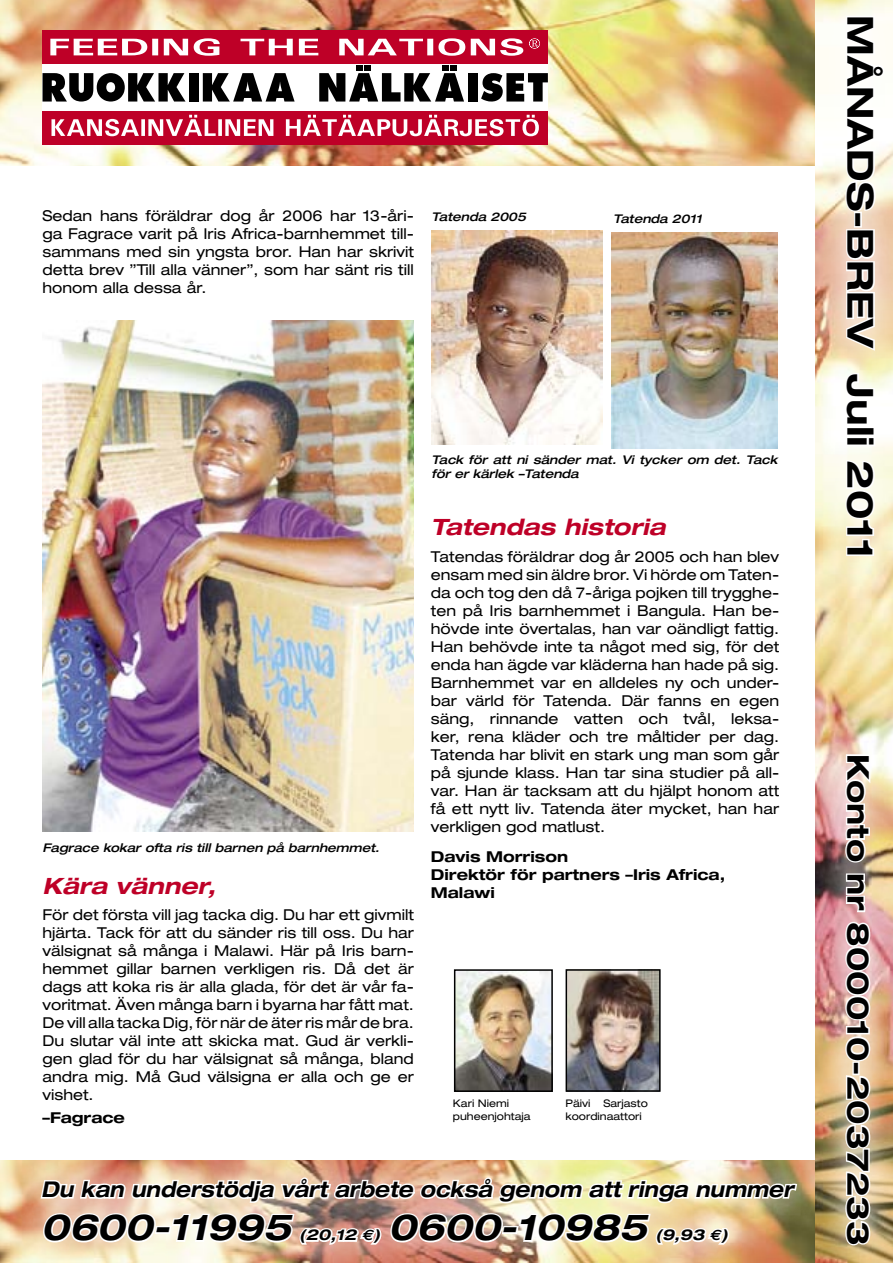
<style>
.page{position:relative;width:893px;height:1263px;background:#fff}
.page>*{position:absolute;margin:0;border:0;box-sizing:border-box;transform-origin:0 0}
.Väliotsikko{font:italic 700 expanded 36px "Helvetica Neue";color:#000;scale:.95 1}
.t1{font:700 expanded 36px "Helvetica Neue";color:#000}
.t2{font:700 expanded 30px "Helvetica Neue";color:#000}
.Väliotsikko-2{font:italic 700 expanded 22.5px "Helvetica Neue";color:#be0027}
.Väliotsikko-3{font:italic 700 expanded 21.75px "Helvetica Neue";color:#000;scale:.9 1}
.Leipis{font:expanded 15px/18px "Helvetica Neue";color:#000;text-align:justify}
.Leipis-2{font:700 expanded 15px/18px "Helvetica Neue";color:#000}
.Väliotsikko-4{font:italic 700 expanded 15px "Helvetica Neue";color:#000}
.Kuvatekstit{font:italic 500 expanded 12px/14.4px "Helvetica Neue";color:#000}
.Leipis-3{font:expanded 10.5px "Helvetica Neue";color:#000}
.s1{font-family:"Euro Sans";font-stretch:normal}
</style>
<div class="page">
<img style="left:569px;top:972px;width:89px;height:117px">
<div style="left:566px;top:969px;width:95px;height:123px;border:2px solid #000"></div>
<img style="left:457px;top:972px;width:93px;height:117px">
<div style="left:454px;top:969px;width:99px;height:123px;border:2px solid #000"></div>
<img style="left:43px;top:320px;width:371px;height:511px">
<img style="left:0;top:0;width:815px;height:166px">
<div style="left:43px;top:30px;width:505px;height:114px;background:#fff"></div>
<div style="left:43px;top:30px;width:505px;height:34px;background:#be0027"></div>
<svg style="left:50px;top:38px;width:170px;height:18px"></svg>
<svg style="left:241px;top:39px;width:77px;height:16px"></svg>
<svg style="left:339px;top:38px;width:184px;height:18px"></svg>
<svg style="left:529px;top:38px;width:11px;height:11px"></svg>
<div style="left:43px;top:111px;width:505px;height:33px;background:#be0027"></div>
<svg style="left:51px;top:115px;width:488px;height:21px"></svg>
<svg style="left:43px;top:73px;width:143px;height:29px"></svg>
<div style="left:189px;top:73px;width:9px;height:29px;background:#000"></div>
<svg style="left:203px;top:73px;width:92px;height:29px"></svg>
<div style="left:468px;top:73px;width:9px;height:29px;background:#000"></div>
<svg style="left:481px;top:73px;width:67px;height:29px"></svg>
<svg style="left:319px;top:66px;width:145px;height:36px"></svg>
<img style="left:815px;top:0;width:78px;height:720px">
<div style="left:6px;top:1143px;width:821px;height:120px;background:#fff;opacity:.75"></div>
<img style="left:39px;top:1164px;width:760px;height:83px">
<div style="left:816px;top:0;width:77px;height:587px;background:#fff;opacity:.75"></div>
<svg style="left:844px;top:14px;width:42px;height:339px"></svg>
<svg style="left:844px;top:372px;width:32px;height:54px"></svg>
<svg style="left:845px;top:435px;width:32px;height:13px"></svg>
<svg style="left:844px;top:459px;width:32px;height:98px"></svg>
<div style="left:814px;top:720px;width:79px;height:543px;background:#fff;opacity:.75"></div>
<svg style="left:844px;top:753px;width:28px;height:111px"></svg>
<svg style="left:844px;top:872px;width:28px;height:191px"></svg>
<div style="left:852px;top:1061px;width:7px;height:14px;border:3px solid #fff"></div>
<svg style="left:844px;top:1074px;width:28px;height:173px"></svg>
<img style="left:432px;top:230px;width:170px;height:215px">
<img style="left:612px;top:232px;width:165px;height:216px">
<p class="Leipis" style="left:43px;top:206px;width:373px">Sedan hans föräldrar dog år 2006 har 13-åri&shy;ga Fagrace varit på Iris Africa-barnhemmet till&shy;sammans med sin yngsta bror. Han har skrivit detta brev ”Till alla vänner”, som har sänt ris till honom alla dessa år.</p>
<p class="Kuvatekstit" style="left:432px;top:209px;width:96px">Tatenda 2005</p>
<p class="Kuvatekstit" style="left:613px;top:212px;width:90px">Tatenda 2011</p>
<p class="Kuvatekstit" style="left:42px;top:840px;width:339px">Fagrace kokar ofta ris till barnen på barnhemmet.</p>
<p class="Väliotsikko-2" style="left:43px;top:871px;width:175px">Kära vänner,</p>
<p class="Leipis" style="left:43px;top:906px;width:373px">För det första vill jag tacka dig. Du har ett givmilt hjärta. Tack för att du sänder ris till oss. Du har välsignat så många i Malawi. Här på Iris barn&shy;hemmet gillar barnen verkligen ris. Då det är dags att koka ris är alla glada, för det är vår fa&shy;voritmat. Även många barn i byarna har fått mat.<br>De vill alla tacka Dig, för när de äter ris mår de bra.<br>Du slutar väl inte att skicka mat. Gud är verkli&shy;gen glad för du har välsignat så många, bland andra mig. Må Gud välsigna er alla och ge er vishet.</p>
<p class="Leipis-2" style="left:43px;top:1108px;width:84px">–Fagrace</p>
<p class="Kuvatekstit" style="left:432px;top:452px;width:347px">Tack för att ni sänder mat. Vi tycker om det. Tack för er kärlek –Tatenda</p>
<p class="Väliotsikko-2" style="left:431px;top:513px;width:236px">Tatendas historia</p>
<p class="Leipis" style="left:431px;top:547px;width:350px">Tatendas föräldrar dog år 2005 och han blev ensam med sin äldre bror. Vi hörde om Taten&shy;da och tog den då 7-åriga pojken till trygghe&shy;ten på Iris barnhemmet i Bangula. Han be&shy;hövde inte övertalas, han var oändligt fattig.<br>Han behövde inte ta något med sig, för det enda han ägde var kläderna han hade på sig.<br>Barnhemmet var en alldeles ny och under&shy;bar värld för Tatenda. Där fanns en egen säng, rinnande vatten och tvål, leksa&shy;ker, rena kläder och tre måltider per dag.<br>Tatenda har blivit en stark ung man som går på sjunde klass. Han tar sina studier på all&shy;var. Han är tacksam att du hjälpt honom att få ett nytt liv. Tatenda äter mycket, han har verkligen god matlust.</p>
<p class="Leipis-2" style="left:431px;top:847px;width:296px">Davis Morrison<br>Direktör för partners –Iris Africa,<br>Malawi</p>
<p class="Leipis-3" style="left:453px;top:1097px;width:58px">Kari Niemi</p>
<p class="Leipis-3" style="left:565px;top:1097px;width:84px">Päivi Sarjasto</p>
<p class="Leipis-3" style="left:453px;top:1110px;width:79px">puheenjohtaja</p>
<p class="Leipis-3" style="left:565px;top:1110px;width:78px">koordinaattori</p>
<p class="Väliotsikko-3" style="left:41px;top:1176px;width:837px">Du kan understödja vårt arbete också genom att ringa nummer</p>
<p class="Väliotsikko" style="left:41px;top:1205px;width:264px">0600-11995</p>
<p class="Väliotsikko" style="left:388px;top:1205px;width:274px">0600-10985</p>
<p class="Väliotsikko-4" style="left:299px;top:1225px;width:82px">(20,12 <span class="s1">e</span>)</p>
<p class="Väliotsikko-4" style="left:655px;top:1225px;width:74px">(9,93 <span class="s1">e</span>)</p>
<p class="t1" style="left:883px;top:15px;width:546px;rotate:90deg">MÅNADS-BREV Juli 2011</p>
<p class="t2" style="left:877px;top:754px;width:493px;rotate:90deg">Konto nr 800010-2037233</p>
</div>
